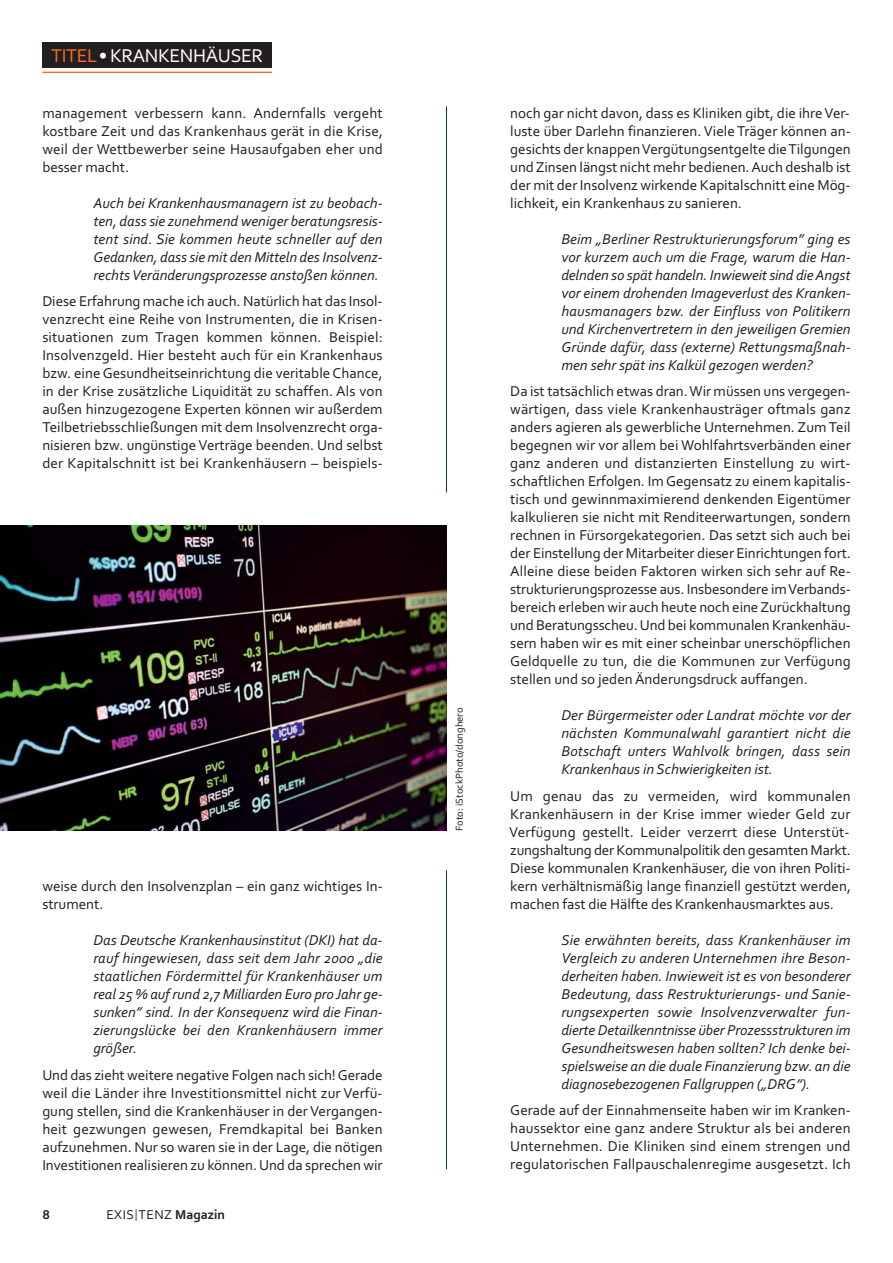
<style>
.page{position:relative;width:893px;height:1263px;background:#fff}
.page>*{position:absolute;margin:0;border:0;box-sizing:border-box;transform-origin:0 0}
.t1{font:19.5px "Corbel";letter-spacing:-.015em;color:#fff}
.t2{font:15px/18px "Corbel";color:#231f20;text-align:justify}
.t3{font:italic 15px/18px "Corbel";color:#231f20;text-align:justify}
.t4{font:13.5px "Corbel";letter-spacing:.04em;color:#231f20}
.t5{font:700 13.5px "Corbel";color:#231f20}
.t6{font:10.5px "Corbel";color:#231f20}
.s1{color:#f36f21}
.s2{font-weight:700}
</style>
<div class="page">
<svg style="left:136px;top:1209px;width:1px;height:12px"></svg>
<div style="left:42px;top:43px;width:230px;height:25px;background:#231f20"></div>
<hr style="left:42px;top:72px;width:230px;height:1px;background:#f36f21">
<hr style="left:446px;top:870px;width:1px;height:299px;background:#02364e">
<hr style="left:446px;top:106px;width:1px;height:386px;background:#02364e">
<img style="left:0;top:525px;width:447px;height:305px">
<h1 class="t1" style="left:51px;top:43px;width:213px"><span class="s1">TITEL</span>• KRANKENHÄUSER</h1>
<p class="t2" style="left:42px;top:103px;width:342px">management verbessern kann. Andernfalls vergeht kostbare Zeit und das Krankenhaus gerät in die Krise, weil der Wettbewerber seine Hausaufgaben eher und besser macht.</p>
<p class="t3" style="left:93px;top:193px;width:291px">Auch bei Krankenhausmanagern ist zu beobach&shy;ten, dass sie zunehmend weniger beratungsresis&shy;tent sind. Sie kommen heute schneller auf den Gedanken, dass sie mit den Mitteln des Insolvenz&shy;rechts Veränderungsprozesse anstoßen können.</p>
<p class="t2" style="left:42px;top:292px;width:342px">Diese Erfahrung mache ich auch. Natürlich hat das Insol&shy;venzrecht eine Reihe von Instrumenten, die in Krisen - situationen zum Tragen kommen können. Beispiel:<br>Insolvenzgeld. Hier besteht auch für ein Krankenhaus bzw. eine Gesundheitseinrichtung die veritable Chance, in der Krise zusätzliche Liquidität zu schaffen. Als von außen hinzugezogene Experten können wir außerdem Teilbetriebsschließungen mit dem Insolvenzrecht orga&shy;nisieren bzw. ungünstige Verträge beenden. Und selbst der Kapitalschnitt ist bei Krankenhäusern – beispiels-</p>
<p class="t2" style="left:42px;top:877px;width:342px">weise durch den Insolvenzplan – ein ganz wichtiges In&shy;strument.</p>
<p class="t3" style="left:93px;top:931px;width:291px">Das Deutsche Krankenhausinstitut (DKI) hat da&shy;rauf hingewiesen, dass seit dem Jahr 2000 „die staatlichen Fördermittel für Krankenhäuser um real 25 % auf rund 2,7 Milliarden Euro pro Jahr ge&shy;sunken” sind. In der Konsequenz wird die Finan&shy;zierungslücke bei den Krankenhäusern immer größer.</p>
<p class="t2" style="left:42px;top:1065px;width:342px">Und das zieht weitere negative Folgen nach sich! Gerade weil die Länder ihre Investitionsmittel nicht zur Verfü&shy;gung stellen, sind die Krankenhäuser in der Vergangen&shy;heit gezwungen gewesen, Fremdkapital bei Banken aufzunehmen. Nur so waren sie in der Lage, die nötigen Investitionen realisieren zu können. Und da sprechen wir</p>
<p class="t5" style="left:42px;top:1206px;width:9px">8</p>
<p class="t4" style="left:106px;top:1206px;width:120px">EXIS TENZ <span class="s2">Magazin</span></p>
<p class="t6" style="left:453px;top:831px;width:125px;rotate:-90deg">Foto: iStockPhoto/donghero</p>
<p class="t2" style="left:510px;top:103px;width:342px">noch gar nicht davon, dass es Kliniken gibt, die ihre Ver&shy;luste über Darlehn finanzieren. Viele Träger können an&shy;gesichts der knappen Vergütungsentgelte die Tilgungen und Zinsen längst nicht mehr bedienen. Auch deshalb ist der mit der Insolvenz wirkende Kapitalschnitt eine Mög&shy;lichkeit, ein Krankenhaus zu sanieren.</p>
<p class="t3" style="left:561px;top:229px;width:291px">Beim „Berliner Restrukturierungsforum” ging es vor kurzem auch um die Frage, warum die Han&shy;delnden so spät handeln. Inwieweit sind die Angst vor einem drohenden Imageverlust des Kranken&shy;hausmanagers bzw. der Einfluss von Politikern und Kirchenvertretern in den jeweiligen Gremien Gründe dafür, dass (externe) Rettungsmaßnah&shy;men sehr spät ins Kalkül gezogen werden?</p>
<p class="t2" style="left:510px;top:382px;width:342px">Da ist tatsächlich etwas dran. Wir müssen uns vergegen&shy;wärtigen, dass viele Krankenhausträger oftmals ganz anders agieren als gewerbliche Unternehmen. Zum Teil begegnen wir vor allem bei Wohlfahrtsverbänden einer ganz anderen und distanzierten Einstellung zu wirt&shy;schaftlichen Erfolgen. Im Gegensatz zu einem kapitalis&shy;tisch und gewinnmaximierend denkenden Eigentümer kalkulieren sie nicht mit Renditeerwartungen, sondern rechnen in Fürsorgekategorien. Das setzt sich auch bei der Einstellung der Mitarbeiter dieser Einrichtungen fort.<br>Alleine diese beiden Faktoren wirken sich sehr auf Re&shy;strukturierungsprozesse aus. Insbesondere im Verbands&shy;bereich erleben wir auch heute noch eine Zurückhaltung und Beratungsscheu. Und bei kommunalen Krankenhäu&shy;sern haben wir es mit einer scheinbar unerschöpflichen Geldquelle zu tun, die die Kommunen zur Verfügung stellen und so jeden Änderungsdruck auffangen.</p>
<p class="t3" style="left:561px;top:706px;width:291px">Der Bürgermeister oder Landrat möchte vor der nächsten Kommunalwahl garantiert nicht die Botschaft unters Wahlvolk bringen, dass sein Krankenhaus in Schwierigkeiten ist.</p>
<p class="t2" style="left:509px;top:786px;width:343px">Um genau das zu vermeiden, wird kommunalen Krankenhäusern in der Krise immer wieder Geld zur Verfügung gestellt. Leider verzerrt diese Unterstüt&shy;zungshaltung der Kommunalpolitik den gesamten Markt.<br>Diese kommunalen Krankenhäuser, die von ihren Politi&shy;kern verhältnismäßig lange finanziell gestützt werden, machen fast die Hälfte des Krankenhausmarktes aus.</p>
<p class="t3" style="left:561px;top:930px;width:291px">Sie erwähnten bereits, dass Krankenhäuser im Vergleich zu anderen Unternehmen ihre Beson&shy;derheiten haben. Inwieweit ist es von besonderer Bedeutung, dass Restrukturierungs- und Sanie&shy;rungsexperten sowie Insolvenzverwalter fun&shy;dierte Detailkenntnisse über Prozessstrukturen im Gesundheitswesen haben sollten? Ich denke bei&shy;spielsweise an die duale Finanzierung bzw. an die diagnosebezogenen Fallgruppen („DRG”).</p>
<p class="t2" style="left:510px;top:1101px;width:342px">Gerade auf der Einnahmenseite haben wir im Kranken&shy;haussektor eine ganz andere Struktur als bei anderen Unternehmen. Die Kliniken sind einem strengen und regulatorischen Fallpauschalenregime ausgesetzt. Ich</p>
</div>
